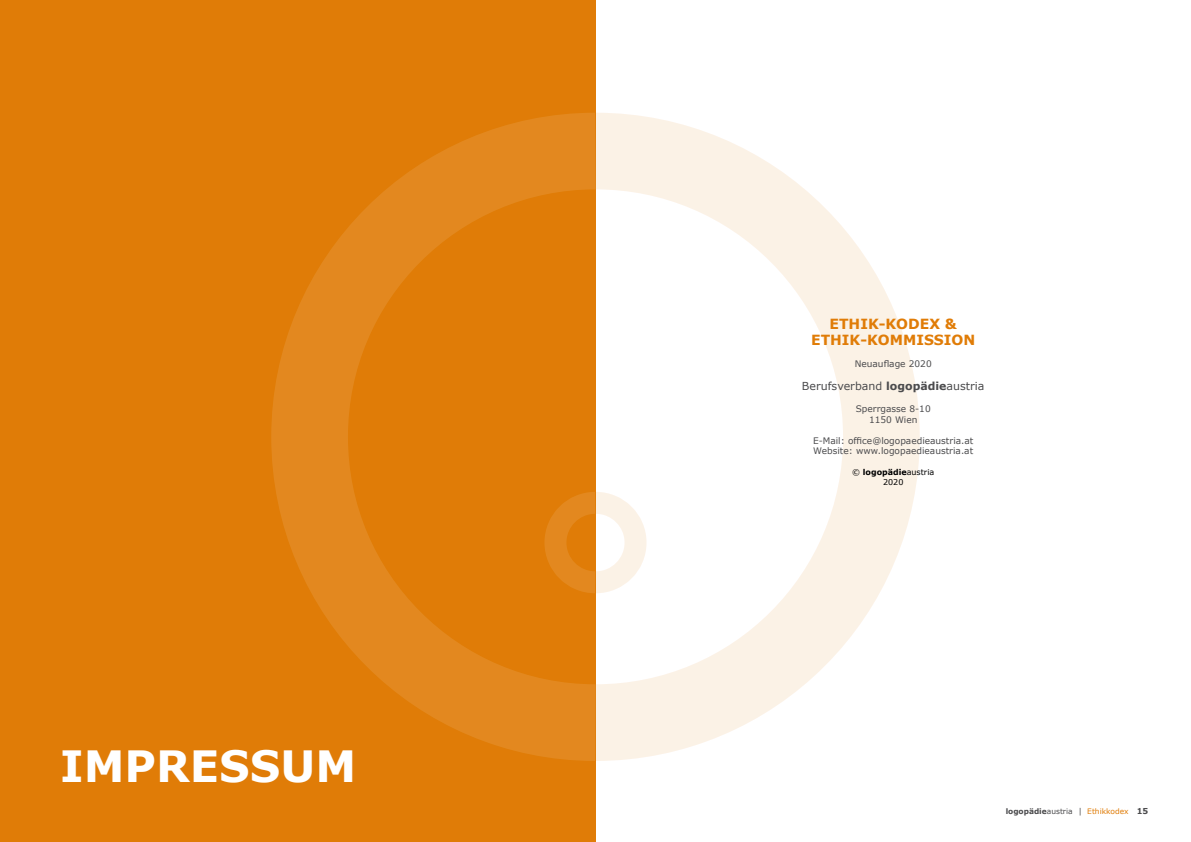
<style>
.page{position:relative;width:1191px;height:842px;background:#fff}
.page>*{position:absolute;margin:0;border:0;box-sizing:border-box;transform-origin:0 0}
.t1{font:700 43.1px "Verdana";color:#fff}
.t2{font:700 14px/16.8px "Verdana";color:#e07c07;text-align:center}
.t3{font:11px "Verdana";color:#4b4b4d}
.t4{font:9px/10.8px "Verdana";color:#4b4b4d;text-align:center}
.t5{font:8px/9.6px "Verdana";color:#000;text-align:center}
.t6{font:7.5px "Verdana";color:#e07c07}
.s1{font-weight:700}
.s2{font-weight:700;color:#4b4b4d}
.s3{color:#4b4b4d}
.s4{font-size:8px;color:#4b4b4d}
.s5{font-weight:700;font-size:8.2px;color:#4b4b4d}
</style>
<div class="page">
<div style="left:0;top:0;width:595px;height:842px;background:#e07c07"></div>
<svg style="left:271px;top:113px;width:323px;height:648px"></svg>
<svg style="left:594px;top:112px;width:326px;height:650px"></svg>
<svg style="left:533px;top:481px;width:124px;height:123px"></svg>
<h1 class="t1" style="left:60px;top:739px;width:297px">IMPRESSUM</h1>
<h2 class="t2" style="left:811px;top:315px;width:166px">ETHIK-KODEX &amp;<br>ETHIK-KOMMISSION</h2>
<p class="t4" style="left:854px;top:358px;width:78px">Neuauflage 2020</p>
<p class="t3" style="left:802px;top:379px;width:184px">Berufsverband <span class="s1">logopädie</span>austria</p>
<p class="t4" style="left:855px;top:403px;width:76px">Sperrgasse 8-10<br>1150 Wien</p>
<p class="t4" style="left:813px;top:435px;width:162px;text-align:left">E-Mail: office@logopaedieaustria.at<br>Website: www.logopaedieaustria.at</p>
<p class="t5" style="left:852px;top:468px;width:84px">© <span class="s1">logopädie</span>austria<br>2020</p>
<p class="t6" style="left:1005px;top:807px;width:144px"><span class="s2">logopädie</span><span class="s3">austria</span> <span class="s4">|</span> Ethikkodex <span class="s5">15</span></p>
</div>
